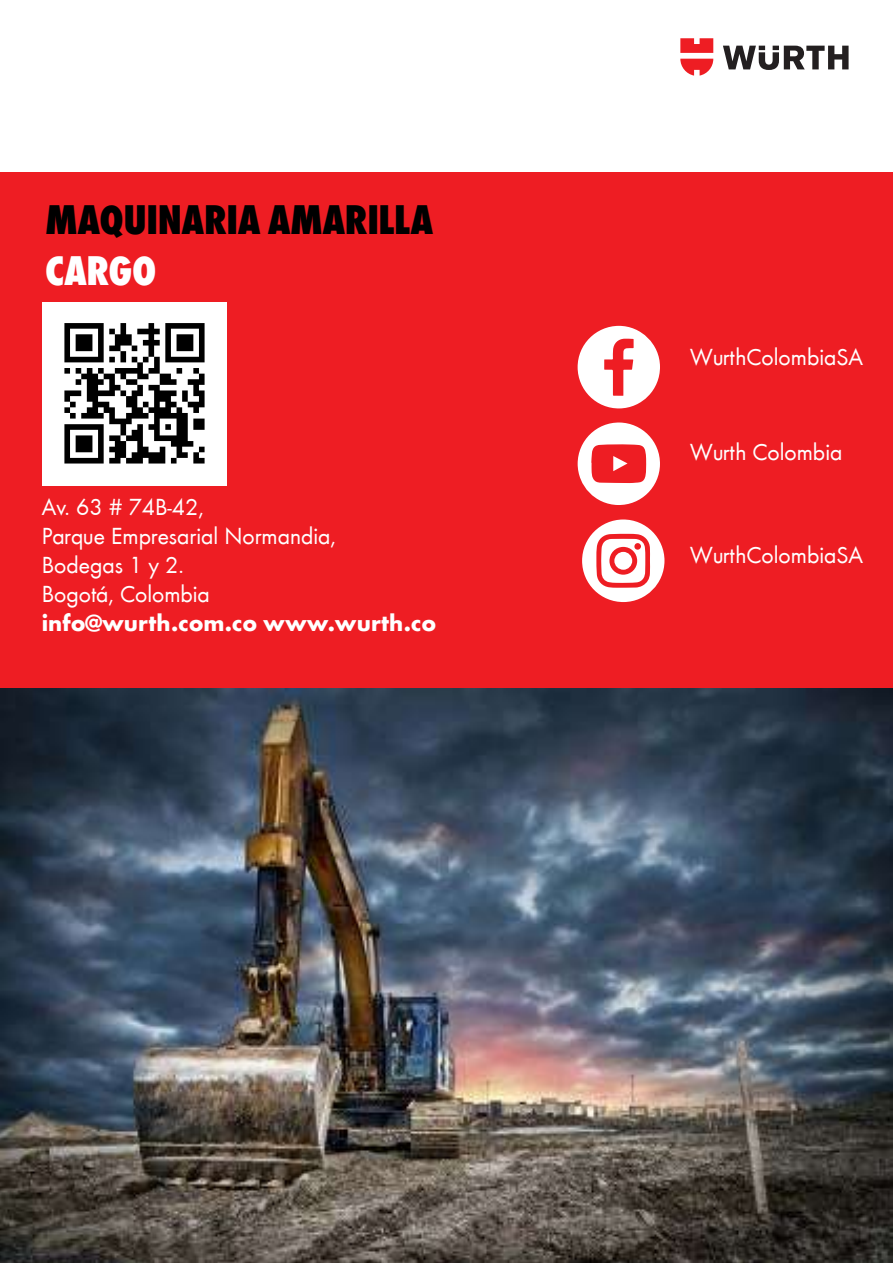
<style>
.page{position:relative;width:893px;height:1263px;background:#fff}
.page>*{position:absolute;margin:0;border:0;box-sizing:border-box;transform-origin:0 0}
.t1{font:800 condensed 42.9px "Wuerth";letter-spacing:-.01em;color:#000}
.t2{font:800 condensed 42.9px "Wuerth";letter-spacing:-.01em;color:#fff}
.t3{font:24px/28.8px "Wuerth";color:#fff}
.t4{font:700 24px "Wuerth";color:#fff}
</style>
<div class="page">
<svg style="left:723px;top:46px;width:126px;height:24px"></svg>
<svg style="left:680px;top:38px;width:33px;height:38px"></svg>
<div style="left:0;top:172px;width:893px;height:1091px;background:#ee1d23"></div>
<img style="left:0;top:689px;width:893px;height:574px">
<svg style="left:577px;top:325px;width:83px;height:84px"></svg>
<svg style="left:578px;top:422px;width:82px;height:83px"></svg>
<svg style="left:582px;top:519px;width:82px;height:83px"></svg>
<div style="left:614px;top:552px;width:18px;height:18px;background:#fff;border-radius:50%"></div>
<img style="left:43px;top:303px;width:183px;height:182px">
<h1 class="t1" style="left:45px;top:189px;width:390px">MAQUINARIA AMARILLA</h1>
<h1 class="t2" style="left:45px;top:241px;width:113px">CARGO</h1>
<p class="t3" style="left:42px;top:492px;width:296px">Av. 63 # 74B-42,<br>Parque Empresarial Normandia,<br>Bodegas 1 y 2.<br>Bogotá, Colombia</p>
<p class="t4" style="left:42px;top:605px;width:396px">info@wurth.com.co www.wurth.co</p>
<p class="t3" style="left:690px;top:341px;width:174px">WurthColombiaSA</p>
<p class="t3" style="left:690px;top:437px;width:154px">Wurth Colombia</p>
<p class="t3" style="left:690px;top:539px;width:174px">WurthColombiaSA</p>
</div>
